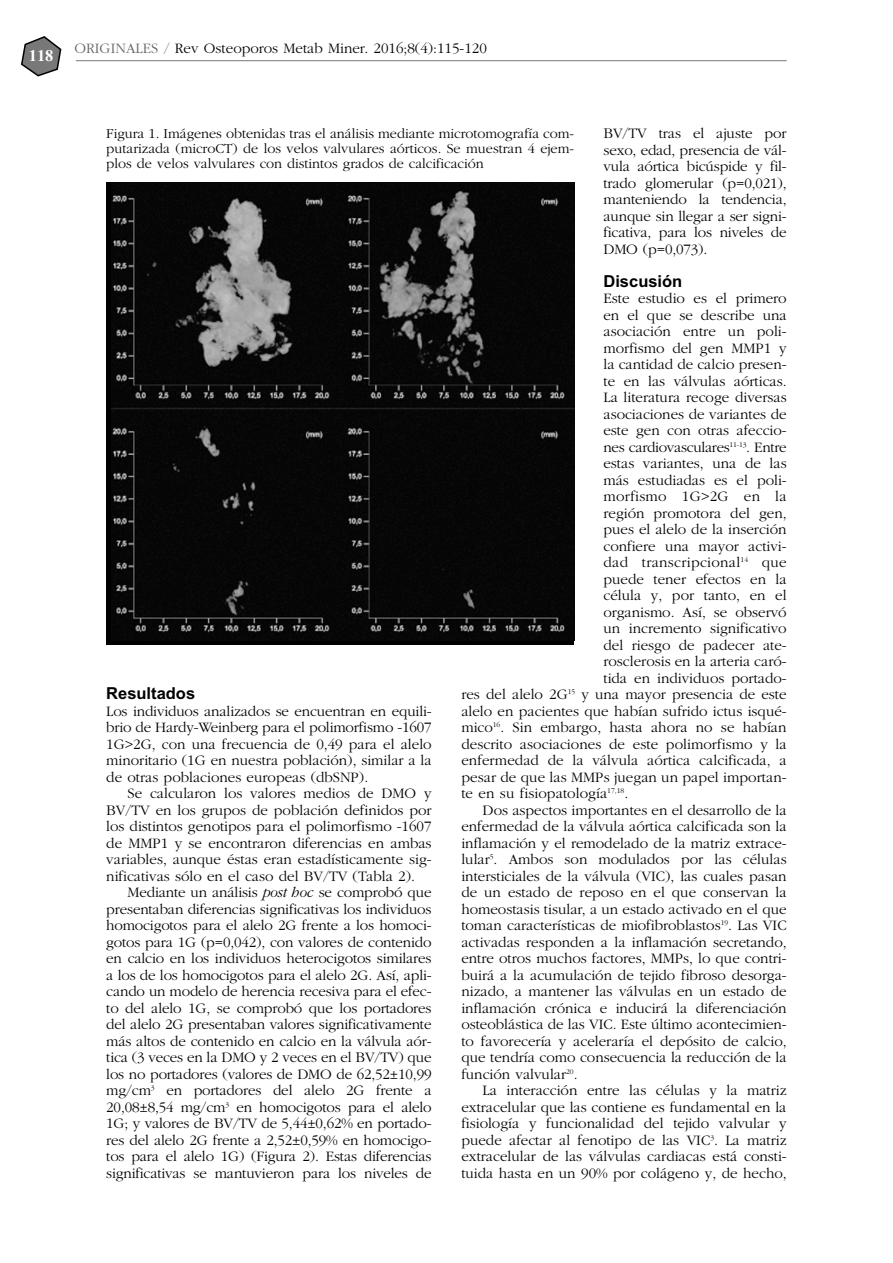
<style>
.page{position:relative;width:893px;height:1263px;background:#fff}
.page>*{position:absolute;margin:0;border:0;box-sizing:border-box;transform-origin:0 0}
.t1{font:700 16.5px "Arial";color:#000}
.t2{font:700 16.5px "Times New Roman";color:#fff}
.t3{font:300 15px/16.5px "Garamond";color:#000;text-align:justify}
.t4{font:300 15px "Garamond";letter-spacing:.02em;color:#000}
.t5{font:300 15px "Garamond";letter-spacing:-.02em;color:#000}
.t6{font:300 14.25px/15px "Garamond";color:#000;text-align:justify}
.s1{color:#666}
.s2{font-style:italic}
</style>
<div class="page">
<hr style="left:76px;top:60px;width:711px;height:1px;background:#787878">
<svg style="left:21px;top:36px;width:40px;height:40px"></svg>
<img style="left:111px;top:183px;width:463px;height:458px">
<p class="t2" style="left:29px;top:46px;width:26px">118</p>
<p class="t3" style="left:74px;top:41px;width:414px"><span class="s1">ORIGINALES /</span> Rev Osteoporos Metab Miner. 2016;8(4):115-120</p>
<p class="t3" style="left:603px;top:126px;width:185px">BV/TV tras el ajuste por sexo, edad, presencia de vál&shy;vula aórtica bicúspide y fil&shy;trado glomerular (p=0,021), manteniendo la tendencia, aunque sin llegar a ser signi&shy;ficativa, para los niveles de DMO (p=0,073).</p>
<p class="t1" style="left:603px;top:275px;width:80px">Discusión</p>
<p class="t3" style="left:603px;top:291px;width:185px">Este estudio es el primero</p>
<p class="t3" style="left:603px;top:308px;width:185px">en el que se describe una</p>
<p class="t3" style="left:603px;top:324px;width:185px">asociación entre un poli-</p>
<p class="t3" style="left:603px;top:341px;width:185px">morfismo del gen MMP1 y</p>
<p class="t3" style="left:603px;top:357px;width:185px">la cantidad de calcio presen-</p>
<p class="t3" style="left:603px;top:374px;width:185px">te en las válvulas aórticas.</p>
<p class="t3" style="left:603px;top:390px;width:185px">La literatura recoge diversas</p>
<p class="t3" style="left:603px;top:407px;width:185px">asociaciones de variantes de</p>
<p class="t3" style="left:603px;top:423px;width:185px">este gen con otras afeccio-</p>
<p class="t5" style="left:603px;top:441px;width:185px">nes cardiovasculares<sup>11-13</sup>. Entre</p>
<p class="t3" style="left:603px;top:456px;width:185px">estas variantes, una de las</p>
<p class="t3" style="left:603px;top:473px;width:185px">más estudiadas es el poli-</p>
<p class="t4" style="left:603px;top:491px;width:185px">morfismo 1G&gt;2G en la</p>
<p class="t3" style="left:603px;top:506px;width:185px">región promotora del gen,</p>
<p class="t3" style="left:603px;top:522px;width:185px">pues el alelo de la inserción</p>
<p class="t3" style="left:603px;top:539px;width:185px">confiere una mayor activi-</p>
<p class="t4" style="left:603px;top:557px;width:185px">dad transcripcional<sup>14</sup> que</p>
<p class="t3" style="left:603px;top:572px;width:185px">puede tener efectos en la</p>
<p class="t3" style="left:603px;top:588px;width:185px">célula y, por tanto, en el</p>
<p class="t3" style="left:603px;top:605px;width:185px">organismo. Así, se observó</p>
<p class="t3" style="left:603px;top:621px;width:185px">un incremento significativo</p>
<p class="t3" style="left:603px;top:638px;width:185px">del riesgo de padecer ate-</p>
<p class="t3" style="left:603px;top:654px;width:185px">rosclerosis en la arteria caró-</p>
<p class="t3" style="left:603px;top:671px;width:185px">tida en individuos portado-</p>
<p class="t3" style="left:461px;top:687px;width:327px">res del alelo 2G<sup>15</sup> y una mayor presencia de este</p>
<p class="t3" style="left:461px;top:704px;width:327px">alelo en pacientes que habían sufrido ictus isqué-</p>
<p class="t3" style="left:461px;top:720px;width:327px">mico<sup>16</sup>. Sin embargo, hasta ahora no se habían</p>
<p class="t3" style="left:461px;top:737px;width:327px">descrito asociaciones de este polimorfismo y la</p>
<p class="t3" style="left:461px;top:753px;width:327px">enfermedad de la válvula aórtica calcificada, a</p>
<p class="t3" style="left:461px;top:770px;width:327px">pesar de que las MMPs juegan un papel importan-</p>
<p class="t3" style="left:461px;top:786px;width:168px">te en su fisiopatología<sup>17,18</sup>.</p>
<p class="t3" style="left:483px;top:803px;width:306px">Dos aspectos importantes en el desarrollo de la</p>
<p class="t3" style="left:461px;top:819px;width:327px">enfermedad de la válvula aórtica calcificada son la</p>
<p class="t3" style="left:461px;top:836px;width:327px">inflamación y el remodelado de la matriz extrace-</p>
<p class="t3" style="left:461px;top:852px;width:327px">lular<sup>5</sup>. Ambos son modulados por las células</p>
<p class="t3" style="left:461px;top:869px;width:327px">intersticiales de la válvula (VIC), las cuales pasan</p>
<p class="t3" style="left:461px;top:885px;width:327px">de un estado de reposo en el que conservan la</p>
<p class="t3" style="left:461px;top:902px;width:327px">homeostasis tisular, a un estado activado en el que</p>
<p class="t3" style="left:461px;top:918px;width:327px">toman características de miofibroblastos<sup>19</sup>. Las VIC</p>
<p class="t3" style="left:461px;top:935px;width:327px">activadas responden a la inflamación secretando,</p>
<p class="t3" style="left:461px;top:951px;width:327px">entre otros muchos factores, MMPs, lo que contri-</p>
<p class="t3" style="left:461px;top:968px;width:327px">buirá a la acumulación de tejido fibroso desorga-</p>
<p class="t3" style="left:461px;top:984px;width:327px">nizado, a mantener las válvulas en un estado de</p>
<p class="t3" style="left:461px;top:1001px;width:327px">inflamación crónica e inducirá la diferenciación</p>
<p class="t3" style="left:461px;top:1017px;width:327px">osteoblástica de las VIC. Este último acontecimien-</p>
<p class="t3" style="left:461px;top:1034px;width:327px">to favorecería y aceleraría el depósito de calcio,</p>
<p class="t3" style="left:461px;top:1050px;width:327px">que tendría como consecuencia la reducción de la</p>
<p class="t3" style="left:461px;top:1067px;width:118px">función valvular<sup>20</sup>.</p>
<p class="t3" style="left:483px;top:1083px;width:306px">La interacción entre las células y la matriz</p>
<p class="t3" style="left:461px;top:1100px;width:327px">extracelular que las contiene es fundamental en la</p>
<p class="t3" style="left:461px;top:1116px;width:327px">fisiología y funcionalidad del tejido valvular y</p>
<p class="t3" style="left:461px;top:1133px;width:327px">puede afectar al fenotipo de las VIC<sup>3</sup>. La matriz</p>
<p class="t3" style="left:461px;top:1149px;width:327px">extracelular de las válvulas cardiacas está consti-</p>
<p class="t3" style="left:461px;top:1166px;width:327px">tuida hasta en un 90% por colágeno y, de hecho,</p>
<p class="t6" style="left:106px;top:127px;width:469px">Figura 1. Imágenes obtenidas tras el análisis mediante microtomografía com&shy;putarizada (microCT) de los velos valvulares aórticos. Se muestran 4 ejem&shy;plos de velos valvulares con distintos grados de calcificación</p>
<p class="t1" style="left:106px;top:687px;width:90px">Resultados</p>
<p class="t3" style="left:106px;top:704px;width:327px">Los individuos analizados se encuentran en equili&shy;brio de Hardy-Weinberg para el polimorfismo -1607<br>1G&gt;2G, con una frecuencia de 0,49 para el alelo minoritario (1G en nuestra población), similar a la de otras poblaciones europeas (dbSNP).</p>
<p class="t3" style="left:106px;top:786px;width:327px;text-indent:21px">Se calcularon los valores medios de DMO y BV/TV en los grupos de población definidos por los distintos genotipos para el polimorfismo -1607 de MMP1 y se encontraron diferencias en ambas variables, aunque éstas eran estadísticamente sig&shy;nificativas sólo en el caso del BV/TV (Tabla 2).</p>
<p class="t3" style="left:106px;top:885px;width:327px;text-indent:21px">Mediante un análisis <span class="s2">post hoc</span> se comprobó que presentaban diferencias significativas los individuos homocigotos para el alelo 2G frente a los homoci&shy;gotos para 1G (p=0,042), con valores de contenido en calcio en los individuos heterocigotos similares a los de los homocigotos para el alelo 2G. Así, apli&shy;cando un modelo de herencia recesiva para el efec&shy;to del alelo 1G, se comprobó que los portadores del alelo 2G presentaban valores significativamente más altos de contenido en calcio en la válvula aór&shy;tica (3 veces en la DMO y 2 veces en el BV/TV) que los no portadores (valores de DMO de 62,52±10,99 mg/cm<sup>3</sup> en portadores del alelo 2G frente a 20,08±8,54 mg/cm<sup>3</sup> en homocigotos para el alelo 1G; y valores de BV/TV de 5,44±0,62% en portado&shy;res del alelo 2G frente a 2,52±0,59% en homocigo&shy;tos para el alelo 1G) (Figura 2). Estas diferencias significativas se mantuvieron para los niveles de</p>
</div>
